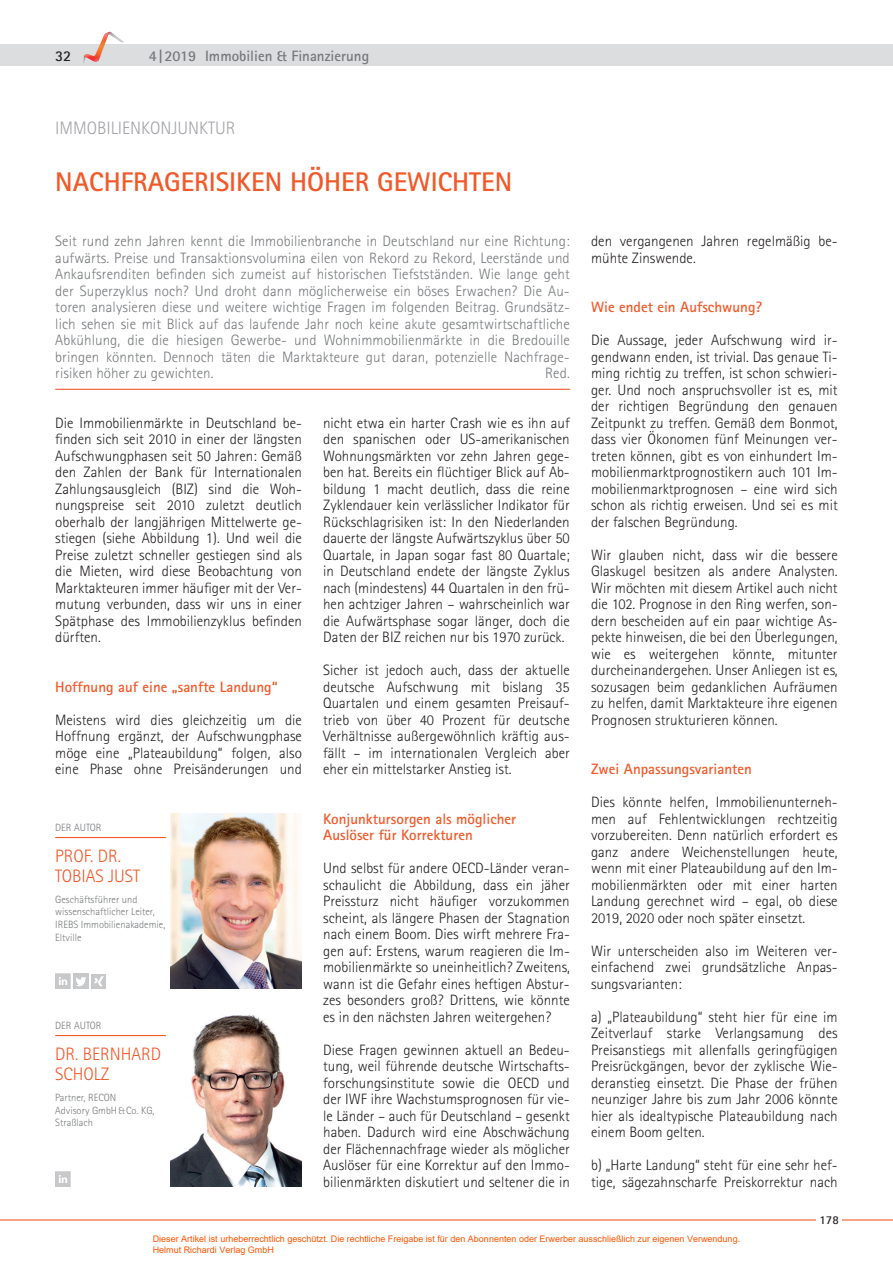
<style>
.page{position:relative;width:893px;height:1263px;background:#fff}
.page>*{position:absolute;margin:0;border:0;box-sizing:border-box;transform-origin:0 0}
.t1{font:700 27px "Rotis Sans Serif";color:#f15929}
.t2{font:300 18px/20.2px "Rotis Sans Serif";color:#f15929}
.t3{font:300 18px "Rotis Sans Serif";color:#a3a4a8}
.t4{font:300 15px/16.5px "Rotis Sans Serif";color:#231f20;text-align:justify}
.t5{font:300 15px/16.5px "Rotis Sans Serif";letter-spacing:.005em;color:#76787b}
.t6{font:700 15px/16.5px "Rotis Sans Serif";color:#f15929}
.t7{font:700 15px "Rotis Sans Serif";color:#76787b}
.t8{font:700 15px "Rotis Sans Serif";color:#231f20}
.t9{font:700 12px "Rotis Sans Serif";color:#231f20}
.t10{font:300 10.5px/12.6px "Rotis Sans Serif";color:#76787b}
.t11{font:9px/10.8px "Arial";color:#ff5400}
</style>
<div class="page">
<hr style="left:0;top:1219px;width:893px;height:1px;background:#f15929">
<div style="left:0;top:45px;width:893px;height:21px;background:#dcdddf"></div>
<svg style="left:83px;top:31px;width:41px;height:33px"></svg>
<div style="left:816px;top:1214px;width:26px;height:13px;background:#fff"></div>
<hr style="left:55px;top:389px;width:515px;height:1px;background:#f15929">
<img style="left:170px;top:1014px;width:132px;height:173px">
<img style="left:170px;top:813px;width:132px;height:176px">
<hr style="left:55px;top:1035px;width:111px;height:1px;background:#f15929">
<hr style="left:55px;top:837px;width:111px;height:1px;background:#f15929">
<svg style="left:55px;top:1172px;width:15px;height:15px"></svg>
<div style="left:73px;top:974px;width:15px;height:15px;background:#c7c8ca"></div>
<svg style="left:76px;top:977px;width:10px;height:9px"></svg>
<div style="left:91px;top:974px;width:15px;height:15px;background:#c7c8ca"></div>
<svg style="left:94px;top:976px;width:10px;height:10px"></svg>
<svg style="left:55px;top:974px;width:15px;height:15px"></svg>
<p class="t8" style="left:55px;top:46px;width:18px">32</p>
<p class="t7" style="left:149px;top:46px;width:222px">4|2019 Immobilien &amp; Finanzierung</p>
<p class="t3" style="left:55px;top:117px;width:182px">IMMOBILIENKONJUNKTUR</p>
<h1 class="t1" style="left:55px;top:165px;width:458px">NACHFRAGERISIKEN HÖHER GEWICHTEN</h1>
<p class="t5" style="left:55px;top:233px;width:516px">Seit rund zehn Jahren kennt die Immobilienbranche in Deutschland nur eine Richtung: aufwärts. Preise und Transaktionsvolumina eilen von Rekord zu Rekord, Leerstände und Ankaufsrenditen befinden sich zumeist auf historischen Tiefstständen. Wie lange geht der Superzyklus noch? Und droht dann möglicherweise ein böses Erwachen? Die Au&shy;toren analysieren diese und weitere wichtige Fragen im folgenden Beitrag. Grundsätz&shy;lich sehen sie mit Blick auf das laufende Jahr noch keine akute gesamtwirtschaftliche Abkühlung, die die hiesigen Gewerbe- und Wohnimmobilienmärkte in die Bredouille bringen könnten. Dennoch täten die Marktakteure gut daran, potenzielle Nachfrage&shy;risiken höher zu gewichten.</p>
<p class="t5" style="left:545px;top:365px;width:26px">Red.</p>
<p class="t4" style="left:55px;top:414px;width:248px">Die Immobilienmärkte in Deutschland be&shy;finden sich seit 2010 in einer der längsten Aufschwungphasen seit 50 Jahren: Gemäß den Zahlen der Bank für Internationalen Zahlungsausgleich (BIZ) sind die Woh&shy;nungspreise seit 2010 zuletzt deutlich oberhalb der langjährigen Mittelwerte ge&shy;stiegen (siehe Abbildung 1). Und weil die Preise zuletzt schneller gestiegen sind als die Mieten, wird diese Beobachtung von Marktakteuren immer häufiger mit der Ver&shy;mutung verbunden, dass wir uns in einer Spätphase des Immobilienzyklus befinden dürften.</p>
<p class="t6" style="left:55px;top:678px;width:224px">Hoffnung auf eine „sanfte Landung“</p>
<p class="t4" style="left:55px;top:711px;width:248px">Meistens wird dies gleichzeitig um die Hoffnung ergänzt, der Aufschwungphase möge eine „Plateaubildung“ folgen, also eine Phase ohne Preisänderungen und</p>
<p class="t10" style="left:55px;top:821px;width:48px">DER AUTOR</p>
<p class="t2" style="left:55px;top:846px;width:87px">PROF. DR.<br>TOBIAS JUST</p>
<p class="t10" style="left:55px;top:893px;width:112px">Geschäftsführer und wissenschaftlicher Leiter,<br>IREBS Immobilienakademie,<br>Eltville</p>
<p class="t10" style="left:55px;top:1019px;width:48px">DER AUTOR</p>
<p class="t2" style="left:55px;top:1044px;width:108px">DR. BERNHARD<br>SCHOLZ</p>
<p class="t10" style="left:55px;top:1091px;width:101px">Partner, RECON<br>Advisory GmbH&amp;Co. KG,<br>Straßlach</p>
<p class="t4" style="left:323px;top:414px;width:248px">nicht etwa ein harter Crash wie es ihn auf den spanischen oder US-amerikanischen Wohnungsmärkten vor zehn Jahren gege&shy;ben hat. Bereits ein flüchtiger Blick auf Ab&shy;bildung 1 macht deutlich, dass die reine Zyklendauer kein verlässlicher Indikator für Rückschlagrisiken ist: In den Niederlanden dauerte der längste Aufwärtszyklus über 50<br>Quartale, in Japan sogar fast 80 Quartale; in Deutschland endete der längste Zyklus nach (mindestens) 44 Quartalen in den frü&shy;hen achtziger Jahren – wahrscheinlich war die Aufwärtsphase sogar länger, doch die Daten der BIZ reichen nur bis 1970 zurück.</p>
<p class="t4" style="left:323px;top:662px;width:248px">Sicher ist jedoch auch, dass der aktuelle deutsche Aufschwung mit bislang 35<br>Quartalen und einem gesamten Preisauf&shy;trieb von über 40 Prozent für deutsche Verhältnisse außergewöhnlich kräftig aus&shy;fällt – im internationalen Vergleich aber eher ein mittelstarker Anstieg ist.</p>
<p class="t6" style="left:323px;top:810px;width:195px">Konjunktursorgen als möglicher<br>Auslöser für Korrekturen</p>
<p class="t4" style="left:323px;top:860px;width:248px">Und selbst für andere OECD-Länder veran&shy;schaulicht die Abbildung, dass ein jäher Preissturz nicht häufiger vorzukommen scheint, als längere Phasen der Stagnation nach einem Boom. Dies wirft mehrere Fra&shy;gen auf: Erstens, warum reagieren die Im&shy;mobilienmärkte so uneinheitlich? Zweitens, wann ist die Gefahr eines heftigen Abstur&shy;zes besonders groß? Drittens, wie könnte es in den nächsten Jahren weitergehen?</p>
<p class="t4" style="left:323px;top:1041px;width:248px">Diese Fragen gewinnen aktuell an Bedeu&shy;tung, weil führende deutsche Wirtschafts&shy;forschungsinstitute sowie die OECD und der IWF ihre Wachstumsprognosen für vie&shy;le Länder – auch für Deutschland – gesenkt haben. Dadurch wird eine Abschwächung der Flächennachfrage wieder als möglicher Auslöser für eine Korrektur auf den Immo&shy;bilienmärkten diskutiert und seltener die in</p>
<p class="t4" style="left:591px;top:233px;width:248px">den vergangenen Jahren regelmäßig be&shy;mühte Zinswende.</p>
<p class="t6" style="left:591px;top:298px;width:173px">Wie endet ein Aufschwung?</p>
<p class="t4" style="left:591px;top:332px;width:248px">Die Aussage, jeder Aufschwung wird ir&shy;gendwann enden, ist trivial. Das genaue Ti&shy;ming richtig zu treffen, ist schon schwieri&shy;ger. Und noch anspruchsvoller ist es, mit der richtigen Begründung den genauen Zeitpunkt zu treffen. Gemäß dem Bonmot, dass vier Ökonomen fünf Meinungen ver&shy;treten können, gibt es von einhundert Im&shy;mobilienmarktprognostikern auch 101 Im&shy;mobilienmarktprognosen – eine wird sich schon als richtig erweisen. Und sei es mit der falschen Begründung.</p>
<p class="t4" style="left:591px;top:546px;width:248px">Wir glauben nicht, dass wir die bessere Glaskugel besitzen als andere Analysten.<br>Wir möchten mit diesem Artikel auch nicht die 102. Prognose in den Ring werfen, son&shy;dern bescheiden auf ein paar wichtige As&shy;pekte hinweisen, die bei den Überlegungen, wie es weitergehen könnte, mitunter durcheinandergehen. Unser Anliegen ist es, sozusagen beim gedanklichen Aufräumen zu helfen, damit Marktakteure ihre eigenen Prognosen strukturieren können.</p>
<p class="t6" style="left:591px;top:760px;width:162px">Zwei Anpassungsvarianten</p>
<p class="t4" style="left:591px;top:794px;width:248px">Dies könnte helfen, Immobilienunterneh&shy;men auf Fehlentwicklungen rechtzeitig vorzubereiten. Denn natürlich erfordert es ganz andere Weichenstellungen heute, wenn mit einer Plateaubildung auf den Im&shy;mobilienmärkten oder mit einer harten Landung gerechnet wird – egal, ob diese 2019, 2020 oder noch später einsetzt.</p>
<p class="t4" style="left:591px;top:942px;width:248px">Wir unterscheiden also im Weiteren ver&shy;einfachend zwei grundsätzliche Anpas&shy;sungsvarianten:</p>
<p class="t4" style="left:591px;top:1008px;width:248px">a) „Plateaubildung“ steht hier für eine im Zeitverlauf starke Verlangsamung des Preisanstiegs mit allenfalls geringfügigen Preisrückgängen, bevor der zyklische Wie&shy;deranstieg einsetzt. Die Phase der frühen neunziger Jahre bis zum Jahr 2006 könnte hier als idealtypische Plateaubildung nach einem Boom gelten.</p>
<p class="t4" style="left:591px;top:1157px;width:248px">b) „Harte Landung“ steht für eine sehr hef&shy;tige, sägezahnscharfe Preiskorrektur nach</p>
<p class="t9" style="left:819px;top:1212px;width:21px">178</p>
<p class="t11" style="left:153px;top:1233px;width:589px">Dieser Artikel ist urheberrechtlich geschützt. Die rechtliche Freigabe ist für den Abonnenten oder Erwerber ausschließlich zur eigenen Verwendung.<br>Helmut Richardi Verlag GmbH</p>
</div>
